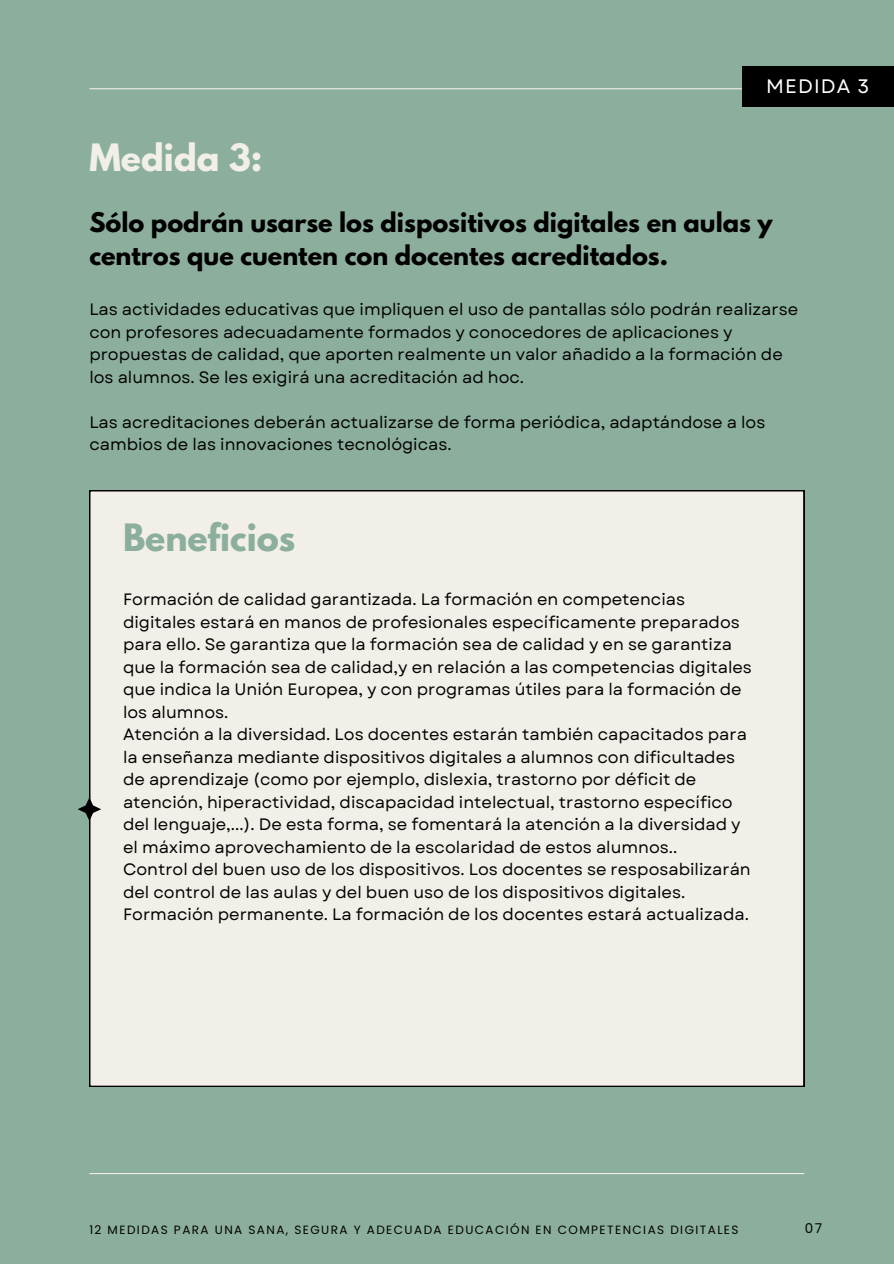
<style>
.page{position:relative;width:894px;height:1264px;background:#fff}
.page>*{position:absolute;margin:0;border:0;box-sizing:border-box;transform-origin:0 0}
.t1{font:700 33.45px "League Spartan";color:#8caf9d}
.t2{font:700 33.45px "League Spartan";color:#f1efe7}
.t3{font:700 24px/32.7px "League Spartan";color:#010101}
.t4{font:19.5px "Garet";letter-spacing:.06em;color:#fff}
.t5{font:16.5px/22.5px "Garet";color:#010101}
.t6{font:13.5px "Poppins";color:#010101}
.t7{font:12px "Poppins";letter-spacing:.12em;color:#010101}
</style>
<div class="page">
<div style="left:0;top:0;width:893px;height:1263px;background:#8caf9d"></div>
<hr style="left:89px;top:88px;width:715px;height:1px;background:#f1efe7">
<hr style="left:89px;top:1172px;width:715px;height:2px;background:#f1efe7">
<div style="left:89px;top:490px;width:715px;height:596px;background:#f1efe7"></div>
<div style="left:741px;top:66px;width:152px;height:41px;background:#000"></div>
<svg style="left:78px;top:797px;width:23px;height:24px"></svg>
<h1 class="t2" style="left:89px;top:141px;width:175px">Medida 3:</h1>
<h3 class="t4" style="left:765px;top:72px;width:105px">MEDIDA 3</h3>
<h1 class="t3" style="left:89px;top:209px;width:684px">Sólo podrán usarse los dispositivos digitales en aulas y centros que cuenten con docentes acreditados.</h1>
<h2 class="t5" style="left:89px;top:298px;width:710px">Las actividades educativas que impliquen el uso de pantallas sólo podrán realizarse con profesores adecuadamente formados y conocedores de aplicaciones y propuestas de calidad, que aporten realmente un valor añadido a la formación de los alumnos. Se les exigirá una acreditación ad hoc.</h2>
<h4 class="t5" style="left:89px;top:411px;width:677px">Las acreditaciones deberán actualizarse de forma periódica, adaptándose a los cambios de las innovaciones tecnológicas.</h4>
<h4 class="t1" style="left:123px;top:521px;width:174px">Beneficios</h4>
<h4 class="t5" style="left:123px;top:588px;width:630px">Formación de calidad garantizada. La formación en competencias digitales estará en manos de profesionales específicamente preparados para ello. Se garantiza que la formación sea de calidad y en se garantiza que la formación sea de calidad,y en relación a las competencias digitales que indica la Unión Europea, y con programas útiles para la formación de los alumnos.<br>Atención a la diversidad. Los docentes estarán también capacitados para la enseñanza mediante dispositivos digitales a alumnos con dificultades de aprendizaje (como por ejemplo, dislexia, trastorno por déficit de atención, hiperactividad, discapacidad intelectual, trastorno específico del lenguaje,...). De esta forma, se fomentará la atención a la diversidad y el máximo aprovechamiento de la escolaridad de estos alumnos..<br>Control del buen uso de los dispositivos. Los docentes se resposabilizarán del control de las aulas y del buen uso de los dispositivos digitales.<br>Formación permanente. La formación de los docentes estará actualizada.</h4>
<p class="t7" style="left:89px;top:1221px;width:650px">12 MEDIDAS PARA UNA SANA, SEGURA Y ADECUADA EDUCACIÓN EN COMPETENCIAS DIGITALES</p>
<p class="t6" style="left:804px;top:1219px;width:19px">07</p>
</div>
